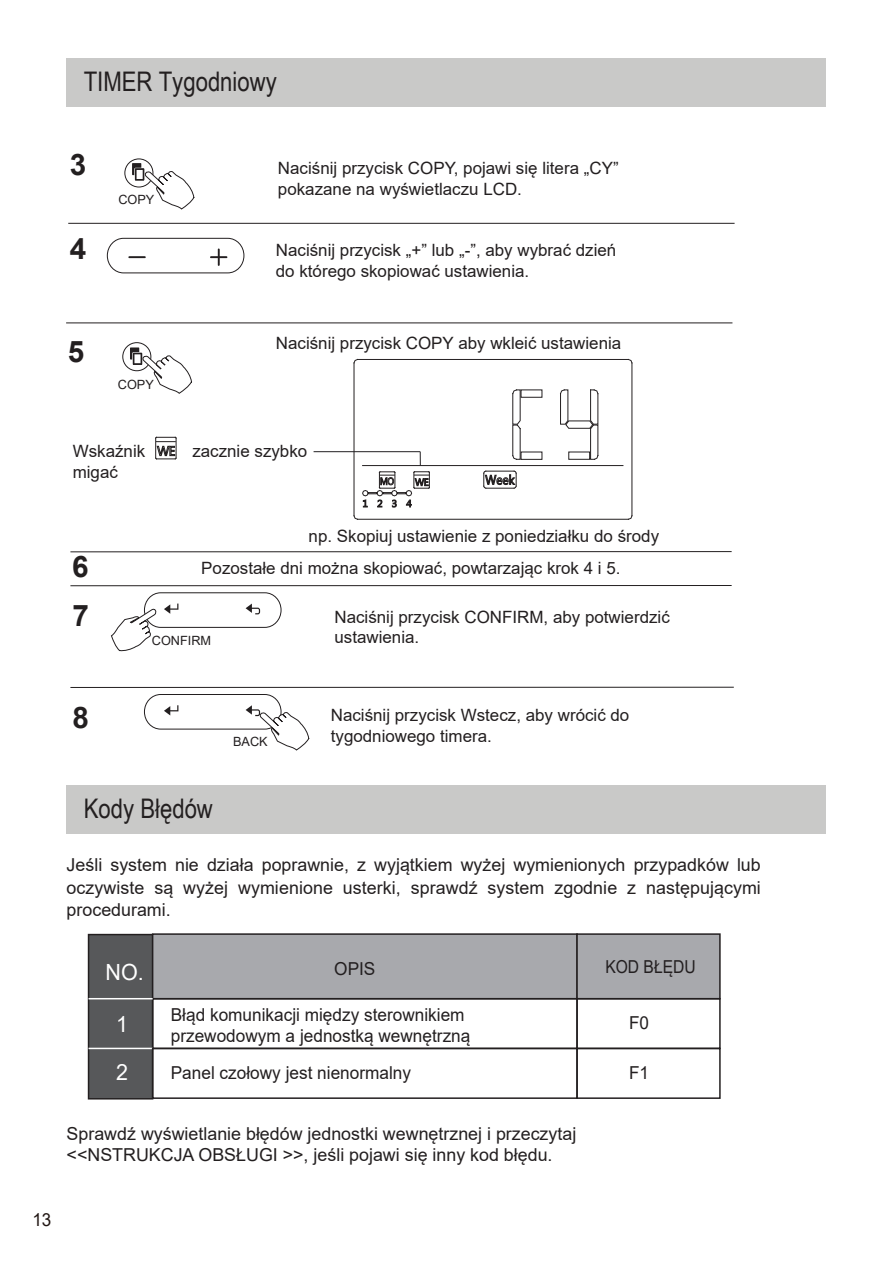
<style>
.page{position:relative;width:893px;height:1263px;background:#fff}
.page>*{position:absolute;margin:0;border:0;box-sizing:border-box;transform-origin:0 0}
.t1{font:700 29.7px/49.2px "Arial";color:#231f20}
.t2{font:27px "Arial Narrow";color:#231f20}
.t3{font:22.35px/47.8px "Arial";color:#fff}
.t4{font:18px "Arial";color:#211613;scale:.95 1}
.t5{font:17.85px/21.5px "Arial";color:#231f20}
.t6{font:17.85px "Arial";color:#231f20;scale:.88 1}
.t7{font:17.85px "Arial";color:#231f20;scale:.96 1}
.t8{font:16.95px/20.4px "Arial";color:#231f20}
.t9{font:12.75px "Arial";color:#231f20}
</style>
<div class="page">
<div style="left:67px;top:58px;width:759px;height:48px;background:#c9c9c8"></div>
<div style="left:67px;top:785px;width:759px;height:48px;background:#c9c9c8"></div>
<hr style="left:69px;top:223px;width:665px;height:1px;background:#231f20">
<svg style="left:210px;top:248px;width:17px;height:18px"></svg>
<svg style="left:128px;top:256px;width:18px;height:2px"></svg>
<div style="left:107px;top:238px;width:137px;height:35px;border:1px solid #231f20;border-radius:17px"></div>
<div style="left:124px;top:159px;width:29px;height:28px;border:1px solid #231f20;border-radius:50%"></div>
<svg style="left:628px;top:358px;width:5px;height:6px"></svg>
<hr style="left:357px;top:359px;width:271px;height:1px;background:#231f20">
<svg style="left:353px;top:358px;width:5px;height:6px"></svg>
<hr style="left:354px;top:363px;width:1px;height:153px;background:#231f20">
<hr style="left:357px;top:519px;width:271px;height:1px;background:#231f20">
<svg style="left:627px;top:515px;width:6px;height:5px"></svg>
<hr style="left:632px;top:363px;width:1px;height:153px;background:#231f20">
<svg style="left:362px;top:471px;width:68px;height:36px"></svg>
<svg style="left:483px;top:471px;width:34px;height:18px"></svg>
<svg style="left:512px;top:389px;width:9px;height:71px"></svg>
<svg style="left:560px;top:389px;width:38px;height:71px"></svg>
<hr style="left:363px;top:465px;width:260px;height:1px;background:#231f20">
<svg style="left:420px;top:452px;width:1px;height:13px"></svg>
<hr style="left:314px;top:451px;width:106px;height:1px;background:#222022">
<svg style="left:155px;top:437px;width:22px;height:23px"></svg>
<hr style="left:71px;top:551px;width:660px;height:1px;background:#231f20">
<svg style="left:164px;top:603px;width:14px;height:11px"></svg>
<svg style="left:246px;top:603px;width:14px;height:11px"></svg>
<div style="left:144px;top:592px;width:137px;height:36px;border:1px solid #231f20;border-radius:17px"></div>
<div style="left:122px;top:342px;width:29px;height:29px;border:1px solid #231f20;border-radius:50%"></div>
<svg style="left:164px;top:705px;width:14px;height:10px"></svg>
<div style="left:144px;top:694px;width:137px;height:35px;border:1px solid #231f20;border-radius:17px"></div>
<hr style="left:71px;top:585px;width:660px;height:1px;background:#231f20">
<hr style="left:71px;top:687px;width:662px;height:1px;background:#231f20">
<hr style="left:67px;top:322px;width:665px;height:1px;background:#231f20">
<svg style="left:132px;top:163px;width:63px;height:47px"></svg>
<svg style="left:130px;top:347px;width:62px;height:47px"></svg>
<svg style="left:246px;top:705px;width:64px;height:46px"></svg>
<svg style="left:111px;top:607px;width:46px;height:44px"></svg>
<div style="left:88px;top:934px;width:65px;height:165px;background:#57585a;border:2px solid #231f20"></div>
<div style="left:152px;top:933px;width:426px;height:66px;background:#a8a9ad;border:2px solid #231f20"></div>
<div style="left:576px;top:933px;width:145px;height:66px;background:#a8a9ad;border:2px solid #231f20"></div>
<div style="left:152px;top:998px;width:426px;height:51px;border:2px solid #231f20"></div>
<div style="left:576px;top:998px;width:145px;height:51px;border:2px solid #231f20"></div>
<hr style="left:89px;top:998px;width:64px;height:1px;background:#fff">
<hr style="left:89px;top:1048px;width:64px;height:1px;background:#fff">
<div style="left:152px;top:1048px;width:426px;height:51px;border:2px solid #231f20"></div>
<div style="left:576px;top:1048px;width:145px;height:51px;border:2px solid #231f20"></div>
<h2 class="t2" style="left:84px;top:62px;width:195px">TIMER Tygodniowy</h2>
<h1 class="t1" style="left:70px;top:140px;width:18px">3</h1>
<p class="t9" style="left:118px;top:191px;width:38px">COPY</p>
<p class="t8" style="left:278px;top:158px;width:342px">Naciśnij przycisk COPY, pojawi się litera „CY” pokazane na wyświetlaczu LCD.</p>
<h1 class="t1" style="left:70px;top:225px;width:18px">4</h1>
<p class="t8" style="left:276px;top:240px;width:342px">Naciśnij przycisk „+” lub „-”, aby wybrać dzień do którego skopiować ustawienia.</p>
<h1 class="t1" style="left:68px;top:327px;width:18px">5</h1>
<p class="t8" style="left:276px;top:332px;width:347px">Naciśnij przycisk COPY aby wkleić ustawienia</p>
<p class="t9" style="left:118px;top:376px;width:38px">COPY</p>
<p class="t8" style="left:73px;top:441px;width:74px">Wskaźnik</p>
<p class="t8" style="left:192px;top:441px;width:116px">zacznie szybko</p>
<p class="t8" style="left:73px;top:462px;width:47px">migać</p>
<h1 class="t1" style="left:72px;top:543px;width:18px">6<br>7</h1>
<p class="t8" style="left:309px;top:526px;width:352px">np. Skopiuj ustawienie z poniedziałku do środy</p>
<p class="t8" style="left:201px;top:558px;width:421px">Pozostałe dni można skopiować, powtarzając krok 4 i 5.</p>
<p class="t9" style="left:152px;top:632px;width:61px">CONFIRM</p>
<p class="t8" style="left:334px;top:606px;width:337px">Naciśnij przycisk CONFIRM, aby potwierdzić ustawienia.</p>
<h1 class="t1" style="left:73px;top:693px;width:18px">8</h1>
<p class="t9" style="left:233px;top:733px;width:36px">BACK</p>
<p class="t8" style="left:331px;top:705px;width:300px">Naciśnij przycisk Wstecz, aby wrócić do tygodniowego timera.</p>
<h2 class="t2" style="left:84px;top:789px;width:131px">Kody Błędów</h2>
<p class="t5" style="left:67px;top:854px;width:696px;line-height:22.4px;text-align:justify">Jeśli system nie działa poprawnie, z wyjątkiem wyżej wymienionych przypadków lub oczywiste są wyżej wymienione usterki, sprawdź system zgodnie z następującymi procedurami.</p>
<h3 class="t3" style="left:106px;top:948px;width:40px">NO.</h3>
<h3 class="t3" style="left:116px;top:1000px;width:13px">1<br>2</h3>
<p class="t5" style="left:334px;top:958px;width:43px">OPIS</p>
<p class="t6" style="left:605px;top:954px;width:104px">KOD BŁĘDU</p>
<p class="t7" style="left:629px;top:1011px;width:22px">F0</p>
<p class="t7" style="left:629px;top:1060px;width:22px">F1</p>
<p class="t5" style="left:171px;top:1003px;width:301px">Błąd komunikacji między sterownikiem przewodowym a jednostką wewnętrzną</p>
<p class="t5" style="left:171px;top:1062px;width:242px">Panel czołowy jest nienormalny</p>
<p class="t5" style="left:67px;top:1122px;width:511px">Sprawdź wyświetlanie błędów jednostki wewnętrznej i przeczytaj &lt;&lt;NSTRUKCJA OBSŁUGI &gt;&gt;, jeśli pojawi się inny kod błędu.</p>
<p class="t4" style="left:32px;top:1207px;width:22px">13</p>
</div>
